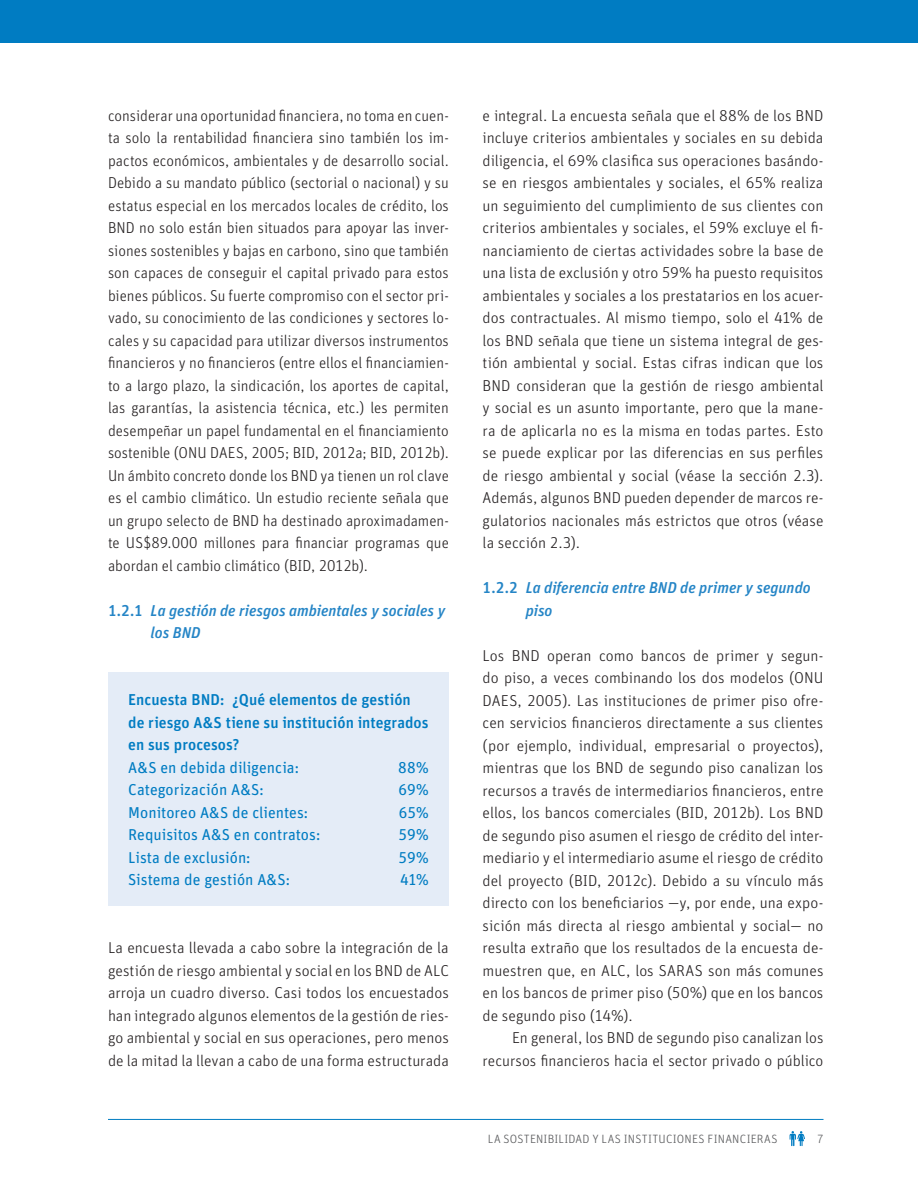
<style>
.page{position:relative;width:918px;height:1188px;background:#fff}
.page>*{position:absolute;margin:0;border:0;box-sizing:border-box;transform-origin:0 0}
.t1{font:15.75px/22.5px "Unit Light LF";color:#231f20;text-align:justify}
.t2{font:15.75px "Unit Regular LF";color:#007cc2}
.t3{font:15.75px/22.5px "Unit Medium Italic LF";color:#2585c6}
.t4{font:15.75px/22.5px "Unit Medium LF";color:#007cc2}
.t5{font:12px "Unit Light LF";color:#57585a}
.s1{font-family:"Unit Medium LF"}
</style>
<div class="page">
<hr style="left:108px;top:1119px;width:716px;height:1px;background:#007cc2">
<div style="left:0;top:0;width:918px;height:43px;background:#007cc2"></div>
<svg style="left:790px;top:1131px;width:15px;height:15px"></svg>
<div style="left:108px;top:672px;width:341px;height:233px;background:#e4ecf7"></div>
<p class="t1" style="left:108px;top:104px;width:342px">considerar una oportunidad financiera, no toma en cuen&shy;ta solo la rentabilidad financiera sino también los im&shy;pactos económicos, ambientales y de desarrollo social.<br>Debido a su mandato público (sectorial o nacional) y su estatus especial en los mercados locales de crédito, los BND no solo están bien situados para apoyar las inver&shy;siones sostenibles y bajas en carbono, sino que también son capaces de conseguir el capital privado para estos bienes públicos. Su fuerte compromiso con el sector pri&shy;vado, su conocimiento de las condiciones y sectores lo&shy;cales y su capacidad para utilizar diversos instrumentos financieros y no financieros (entre ellos el financiamien&shy;to a largo plazo, la sindicación, los aportes de capital, las garantías, la asistencia técnica, etc.) les permiten desempeñar un papel fundamental en el financiamiento sostenible (ONU DAES, 2005; BID, 2012a; BID, 2012b).<br>Un ámbito concreto donde los BND ya tienen un rol clave es el cambio climático. Un estudio reciente señala que un grupo selecto de BND ha destinado aproximadamen&shy;te US$89.000 millones para financiar programas que abordan el cambio climático (BID, 2012b).</p>
<p class="t3" style="left:151px;top:599px;width:296px;text-indent:-43px"><span class="s1">1.2.1</span> La gestión de riesgos ambientales y sociales y los BND</p>
<p class="t4" style="left:128px;top:688px;width:302px">Encuesta BND: ¿Qué elementos de gestión de riesgo A&amp;S tiene su institución integrados en sus procesos?</p>
<p class="t2" style="left:128px;top:757px;width:172px">A&amp;S en debida diligencia:</p>
<p class="t2" style="left:398px;top:757px;width:32px">88%</p>
<p class="t2" style="left:128px;top:780px;width:137px">Categorización A&amp;S:</p>
<p class="t2" style="left:398px;top:780px;width:32px">69%</p>
<p class="t2" style="left:128px;top:802px;width:181px">Monitoreo A&amp;S de clientes:</p>
<p class="t2" style="left:399px;top:802px;width:31px">65%</p>
<p class="t2" style="left:128px;top:825px;width:194px">Requisitos A&amp;S en contratos:</p>
<p class="t2" style="left:399px;top:825px;width:32px">59%</p>
<p class="t2" style="left:128px;top:848px;width:124px">Lista de exclusión:</p>
<p class="t2" style="left:399px;top:848px;width:32px">59%</p>
<p class="t2" style="left:128px;top:870px;width:163px">Sistema de gestión A&amp;S:</p>
<p class="t2" style="left:400px;top:870px;width:30px">41%</p>
<p class="t1" style="left:108px;top:936px;width:342px">La encuesta llevada a cabo sobre la integración de la gestión de riesgo ambiental y social en los BND de ALC arroja un cuadro diverso. Casi todos los encuestados han integrado algunos elementos de la gestión de ries&shy;go ambiental y social en sus operaciones, pero menos de la mitad la llevan a cabo de una forma estructurada</p>
<p class="t1" style="left:483px;top:104px;width:342px">e integral. La encuesta señala que el 88% de los BND incluye criterios ambientales y sociales en su debida diligencia, el 69% clasifica sus operaciones basándo&shy;se en riesgos ambientales y sociales, el 65% realiza un seguimiento del cumplimiento de sus clientes con criterios ambientales y sociales, el 59% excluye el fi&shy;nanciamiento de ciertas actividades sobre la base de una lista de exclusión y otro 59% ha puesto requisitos ambientales y sociales a los prestatarios en los acuer&shy;dos contractuales. Al mismo tiempo, solo el 41% de los BND señala que tiene un sistema integral de ges&shy;tión ambiental y social. Estas cifras indican que los BND consideran que la gestión de riesgo ambiental y social es un asunto importante, pero que la mane&shy;ra de aplicarla no es la misma en todas partes. Esto se puede explicar por las diferencias en sus perfiles de riesgo ambiental y social (véase la sección 2.3).<br>Además, algunos BND pueden depender de marcos re&shy;gulatorios nacionales más estrictos que otros (véase la sección 2.3).</p>
<p class="t3" style="left:526px;top:576px;width:286px;text-indent:-43px"><span class="s1">1.2.2</span> La diferencia entre BND de primer y segundo piso</p>
<p class="t1" style="left:483px;top:644px;width:342px">Los BND operan como bancos de primer y segun&shy;do piso, a veces combinando los dos modelos (ONU DAES, 2005). Las instituciones de primer piso ofre&shy;cen servicios financieros directamente a sus clientes (por ejemplo, individual, empresarial o proyectos), mientras que los BND de segundo piso canalizan los recursos a través de intermediarios financieros, entre ellos, los bancos comerciales (BID, 2012b). Los BND de segundo piso asumen el riesgo de crédito del inter&shy;mediario y el intermediario asume el riesgo de crédito del proyecto (BID, 2012c). Debido a su vínculo más directo con los beneficiarios —y, por ende, una expo&shy;sición más directa al riesgo ambiental y social— no resulta extraño que los resultados de la encuesta de&shy;muestren que, en ALC, los SARAS son más comunes en los bancos de primer piso (50%) que en los bancos de segundo piso (14%).</p>
<p class="t1" style="left:483px;top:1026px;width:342px;text-align:right">En general, los BND de segundo piso canalizan los recursos financieros hacia el sector privado o público</p>
<p class="t5" style="left:488px;top:1132px;width:23px">La sostenibilidad</p>
<p class="t5" style="left:592px;top:1132px;width:17px">y las</p>
<p class="t5" style="left:624px;top:1132px;width:8px">instituciones</p>
<p class="t5" style="left:708px;top:1132px;width:7px">financieras</p>
<p class="t5" style="left:817px;top:1132px;width:8px">7</p>
</div>
